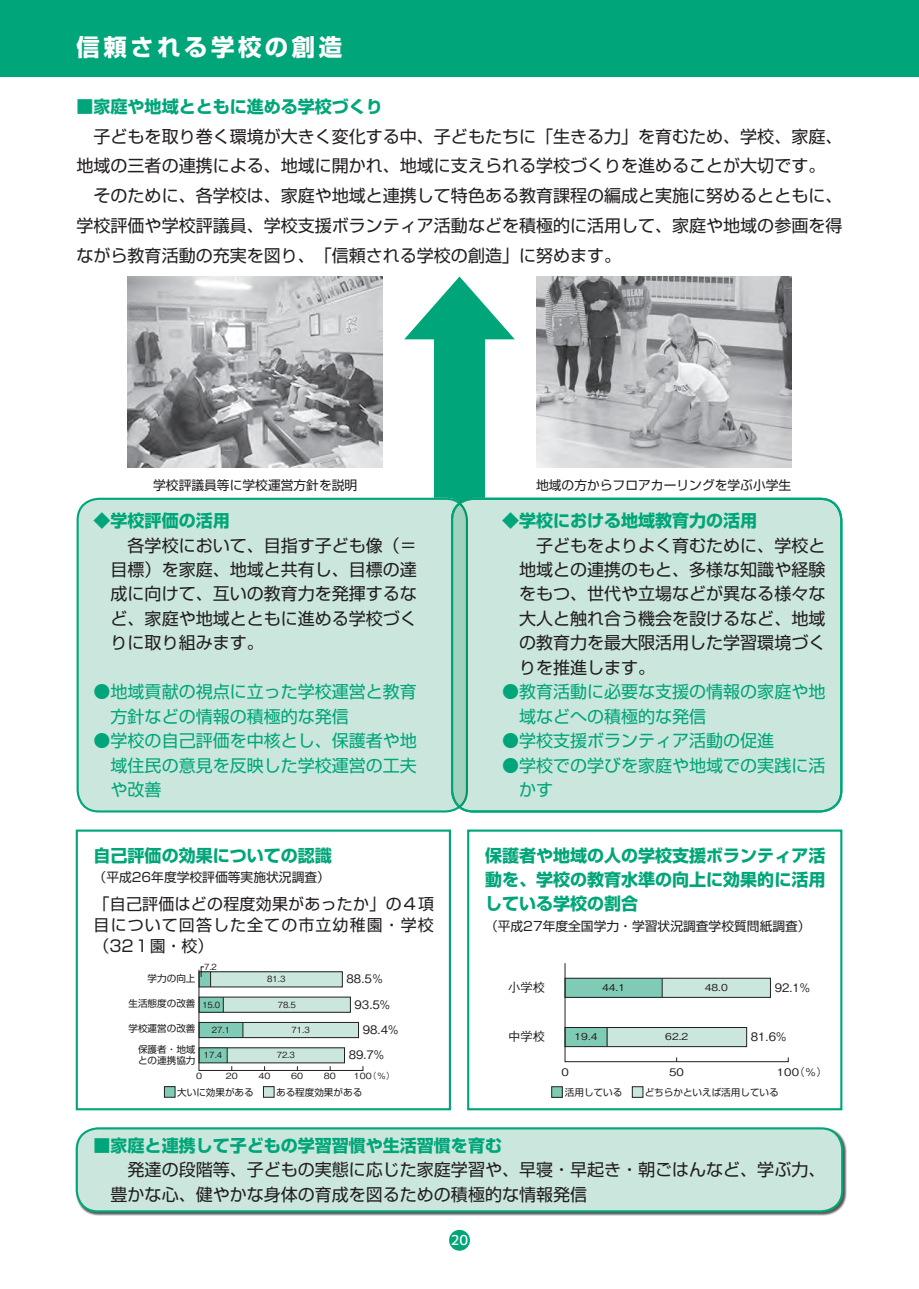
<style>
.page{position:relative;width:919px;height:1289px;background:#fff}
.page>*{position:absolute;margin:0;border:0;box-sizing:border-box;transform-origin:0 0}
.t1{font:700 23.4px "Shin Go Pro";letter-spacing:.15em;color:#fff}
.t2{font:16.95px/24.5px "Shin Go Pro";color:#231f20}
.t3{font:16.95px/24.5px "Shin Go Pro";color:#00a679}
.t4{font:700 16.95px/24.5px "Shin Go Pro";color:#00a679;text-align:justify}
.t5{font:15.9px/21.3px "Shin Go Pro";letter-spacing:.015em;color:#231f20;text-align:justify}
.t6{font:13.8px "Corporate Logo Medium";color:#fff}
.t7{font:12.75px "Shin Go Pro";color:#231f20}
.t8{font:500 12.3px "Gothic BBB Pro";color:#231f20}
.t9{font:500 11.7px "Gothic BBB Pro";letter-spacing:.005em;color:#231f20}
.t10{font:500 10.5px "Gothic BBB Pro";color:#231f20;scale:1.12 1}
.t11{font:9.6px/11.6px "Shin Go Pro";color:#231f20}
.t12{font:500 9.6px "Gothic BBB Pro";color:#231f20;scale:1.12 1}
.t13{font:500 8.55px "Gothic BBB Pro";color:#231f20}
.t14{font:500 8.55px "Gothic BBB Pro";color:#231f20;scale:1.12 1}
</style>
<div class="page">
<div style="left:449px;top:1229px;width:21px;height:21px;background:#00a679;border-radius:50%"></div>
<div style="left:0;top:0;width:918px;height:76px;background:#00a679"></div>
<img style="left:536px;top:276px;width:255px;height:192px">
<img style="left:128px;top:276px;width:255px;height:192px">
<svg style="left:404px;top:276px;width:111px;height:226px"></svg>
<div style="left:78px;top:499px;width:389px;height:312px;background:#cbe7dd;border-radius:21px"></div>
<div style="left:77px;top:497px;width:391px;height:315px;border:2px solid #00a679;border-radius:21px"></div>
<div style="left:452px;top:499px;width:389px;height:312px;background:#cbe7dd;border-radius:21px"></div>
<div style="left:76px;top:829px;width:375px;height:281px;border:2px solid #00a679"></div>
<div style="left:467px;top:829px;width:375px;height:281px;border:2px solid #00a679"></div>
<div style="left:75px;top:1126px;width:771px;height:89px;background:#231f20;opacity:.75"></div>
<div style="left:77px;top:1128px;width:765px;height:83px;background:#cbe7dd;border-radius:21px"></div>
<div style="left:76px;top:1127px;width:767px;height:85px;border:2px solid #00a679;border-radius:21px"></div>
<div style="left:451px;top:497px;width:391px;height:315px;border:2px solid #00a679;border-radius:21px"></div>
<div style="left:164px;top:1086px;width:11px;height:11px;background:#80cbb5"></div>
<div style="left:164px;top:1086px;width:11px;height:11px;border:1px solid #231f20"></div>
<div style="left:263px;top:1086px;width:11px;height:11px;background:#cbe7dd"></div>
<div style="left:263px;top:1086px;width:11px;height:11px;border:1px solid #231f20"></div>
<svg style="left:198px;top:966px;width:165px;height:104px"></svg>
<svg style="left:564px;top:963px;width:224px;height:99px"></svg>
<div style="left:551px;top:1086px;width:11px;height:11px;background:#80cbb5"></div>
<div style="left:551px;top:1086px;width:11px;height:11px;border:1px solid #231f20"></div>
<div style="left:632px;top:1086px;width:11px;height:11px;background:#cbe7dd"></div>
<div style="left:632px;top:1086px;width:11px;height:11px;border:1px solid #231f20"></div>
<div style="left:564px;top:978px;width:206px;height:19px;border:1px solid #231f20"></div>
<h1 class="t1" style="left:77px;top:28px;width:267px">信頼される学校の創造</h1>
<p class="t4" style="left:77px;top:92px;width:308px">■家庭や地域とともに進める学校づくり</p>
<p class="t2" style="left:77px;top:119px;width:767px;line-height:29.7px">　子どもを取り巻く環境が大きく変化する中、子どもたちに「生きる力」を育むため、学校、家庭、地域の三者の連携による、地域に開かれ、地域に支えられる学校づくりを進めることが大切です。　そのために、各学校は、家庭や地域と連携して特色ある教育課程の編成と実施に努めるとともに、学校評価や学校評議員、学校支援ボランティア活動などを積極的に活用して、家庭や地域の参画を得ながら教育活動の充実を図り、「信頼される学校の創造」に努めます。</p>
<p class="t7" style="left:153px;top:474px;width:206px">学校評議員等に学校運営方針を説明</p>
<p class="t7" style="left:536px;top:474px;width:257px">地域の方からフロアカーリングを学ぶ小学生</p>
<p class="t4" style="left:94px;top:506px;width:138px">◆学校評価の活用</p>
<p class="t2" style="left:111px;top:531px;width:308px;text-align:justify;text-indent:-17px">　　各学校において、目指す子ども像（＝目標）を家庭、地域と共有し、目標の達成に向けて、互いの教育力を発揮するなど、家庭や地域とともに進める学校づくりに取り組みます。</p>
<p class="t3" style="left:111px;top:677px;width:308px;text-indent:-17px">●地域貢献の視点に立った学校運営と教育方針などの情報の積極的な発信</p>
<p class="t3" style="left:111px;top:726px;width:308px;text-align:justify;text-indent:-17px">●学校の自己評価を中核とし、保護者や地域住民の意見を反映した学校運営の工夫や改善</p>
<p class="t4" style="left:502px;top:506px;width:257px">◆学校における地域教育力の活用</p>
<p class="t2" style="left:519px;top:531px;width:308px;text-align:justify;text-indent:-17px">　　子どもをよりよく育むために、学校と地域との連携のもと、多様な知識や経験をもつ、世代や立場などが異なる様々な大人と触れ合う機会を設けるなど、地域の教育力を最大限活用した学習環境づくりを推進します。</p>
<p class="t3" style="left:519px;top:677px;width:308px;text-indent:-17px">●教育活動に必要な支援の情報の家庭や地域などへの積極的な発信</p>
<p class="t3" style="left:502px;top:726px;width:274px">●学校支援ボランティア活動の促進</p>
<p class="t3" style="left:519px;top:751px;width:308px;text-indent:-17px">●学校での学びを家庭や地域での実践に活かす</p>
<p class="t4" style="left:94px;top:841px;width:240px">自己評価の効果についての認識</p>
<p class="t7" style="left:94px;top:867px;width:238px">（平成26年度学校評価等実施状況調査）</p>
<p class="t5" style="left:94px;top:890px;width:342px">「自己評価はどの程度効果があったか」の４項目について回答した全ての市立幼稚園・学校（32１園・校）</p>
<p class="t13" style="left:204px;top:959px;width:14px">7.2</p>
<p class="t11" style="left:148px;top:971px;width:49px">学力の向上</p>
<p class="t9" style="left:346px;top:969px;width:38px">88.5％</p>
<p class="t13" style="left:267px;top:972px;width:20px">81.3</p>
<p class="t11" style="left:128px;top:996px;width:68px">生活態度の改善</p>
<p class="t13" style="left:202px;top:997px;width:19px">15.0</p>
<p class="t13" style="left:278px;top:997px;width:20px">78.5</p>
<p class="t9" style="left:354px;top:994px;width:37px">93.5%</p>
<p class="t11" style="left:128px;top:1021px;width:68px">学校運営の改善</p>
<p class="t13" style="left:212px;top:1022px;width:20px">27.1</p>
<p class="t13" style="left:291px;top:1022px;width:20px">71.3</p>
<p class="t9" style="left:363px;top:1020px;width:37px">98.4%</p>
<p class="t11" style="left:138px;top:1042px;width:59px">保護者・地域との連携協力</p>
<p class="t13" style="left:204px;top:1048px;width:20px">17.4</p>
<p class="t13" style="left:277px;top:1048px;width:20px">72.3</p>
<p class="t9" style="left:348px;top:1045px;width:37px">89.7%</p>
<p class="t14" style="left:196px;top:1069px;width:7px">0</p>
<p class="t14" style="left:226px;top:1069px;width:12px">20</p>
<p class="t14" style="left:258px;top:1069px;width:12px">40</p>
<p class="t14" style="left:291px;top:1069px;width:12px">60</p>
<p class="t14" style="left:324px;top:1069px;width:12px">80</p>
<p class="t14" style="left:354px;top:1069px;width:39px">100（％）</p>
<p class="t11" style="left:177px;top:1085px;width:88px">大いに効果がある　</p>
<p class="t11" style="left:276px;top:1085px;width:88px">ある程度効果がある</p>
<p class="t4" style="left:485px;top:841px;width:342px">保護者や地域の人の学校支援ボランティア活動を、学校の教育水準の向上に効果的に活用している学校の割合</p>
<p class="t7" style="left:485px;top:915px;width:327px">（平成27年度全国学力・学習状況調査学校質問紙調査）</p>
<p class="t8" style="left:508px;top:977px;width:38px">小学校</p>
<p class="t12" style="left:602px;top:979px;width:22px">44.1</p>
<p class="t12" style="left:704px;top:979px;width:22px">48.0</p>
<p class="t9" style="left:774px;top:978px;width:37px">92.1%</p>
<p class="t8" style="left:508px;top:1026px;width:38px">中学校</p>
<p class="t12" style="left:665px;top:1029px;width:22px">62.2</p>
<p class="t9" style="left:750px;top:1027px;width:37px">81.6%</p>
<p class="t12" style="left:574px;top:1029px;width:22px">19.4</p>
<p class="t10" style="left:561px;top:1063px;width:8px">0</p>
<p class="t10" style="left:669px;top:1063px;width:15px">50</p>
<p class="t10" style="left:776px;top:1063px;width:47px">100（％）</p>
<p class="t11" style="left:565px;top:1084px;width:68px">活用している　</p>
<p class="t11" style="left:644px;top:1084px;width:135px">どちらかといえば活用している</p>
<p class="t4" style="left:94px;top:1131px;width:410px">■家庭と連携して子どもの学習習慣や生活習慣を育む</p>
<p class="t2" style="left:94px;top:1155px;width:733px">　　発達の段階等、子どもの実態に応じた家庭学習や、早寝・早起き・朝ごはんなど、学ぶ力、　豊かな心、健やかな身体の育成を図るための積極的な情報発信</p>
<p class="t6" style="left:451px;top:1230px;width:19px">20</p>
</div>
